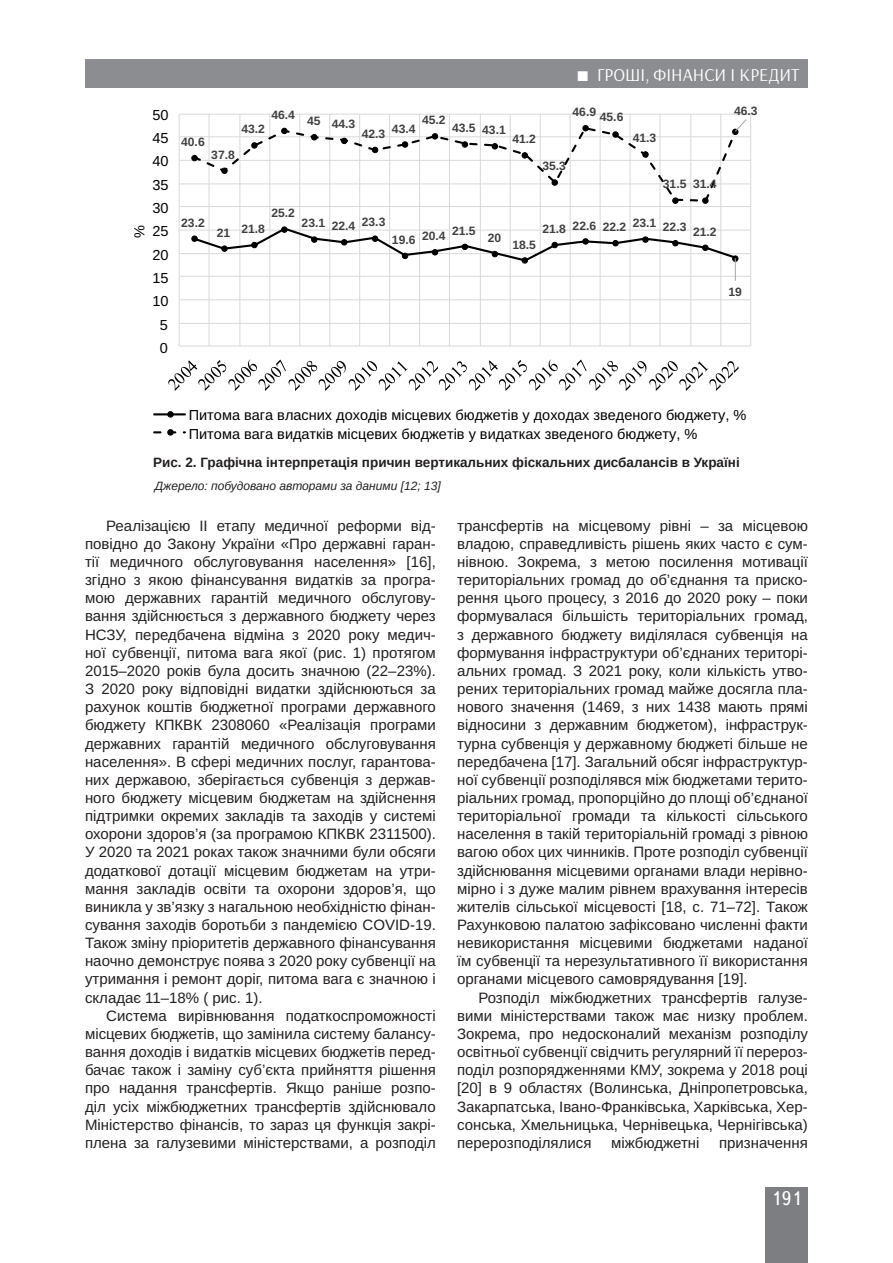
<style>
.page{position:relative;width:893px;height:1263px;background:#fff}
.page>*{position:absolute;margin:0;border:0;box-sizing:border-box;transform-origin:0 0}
.t1{font:19.5px "Ukrainian Text";color:#fff}
.t2{font:18px "Arsenal";color:#fff}
.Текст_основной_G{font:15px/18.1px "Arimo";color:#231f20;text-align:justify}
.t3{font:14.55px/18.5px "Arimo";color:#000}
.Рисунок{font:700 13.5px "Arimo";color:#231f20}
.t4{font:700 12px "Arimo";color:#404040}
.Джерело{font:italic 12px "Arimo";color:#231f20}
</style>
<div class="page">
<div style="left:765px;top:1187px;width:43px;height:76px;background:#7c7e81"></div>
<div style="left:85px;top:60px;width:723px;height:28px;background:#8b8d90"></div>
<hr style="left:179px;top:323px;width:572px;height:1px;background:#d9d9d9">
<hr style="left:179px;top:299px;width:572px;height:1px;background:#d9d9d9">
<hr style="left:179px;top:276px;width:572px;height:1px;background:#d9d9d9">
<hr style="left:179px;top:253px;width:572px;height:1px;background:#d9d9d9">
<hr style="left:179px;top:230px;width:572px;height:1px;background:#d9d9d9">
<hr style="left:179px;top:206px;width:572px;height:1px;background:#d9d9d9">
<hr style="left:179px;top:183px;width:572px;height:1px;background:#d9d9d9">
<hr style="left:179px;top:160px;width:572px;height:1px;background:#d9d9d9">
<hr style="left:179px;top:136px;width:572px;height:1px;background:#d9d9d9">
<hr style="left:179px;top:114px;width:572px;height:1px;background:#d9d9d9">
<hr style="left:179px;top:114px;width:1px;height:232px;background:#d9d9d9">
<hr style="left:209px;top:114px;width:1px;height:232px;background:#d9d9d9">
<hr style="left:239px;top:114px;width:1px;height:232px;background:#d9d9d9">
<hr style="left:269px;top:114px;width:1px;height:232px;background:#d9d9d9">
<hr style="left:299px;top:114px;width:1px;height:232px;background:#d9d9d9">
<hr style="left:329px;top:114px;width:1px;height:232px;background:#d9d9d9">
<hr style="left:359px;top:114px;width:1px;height:232px;background:#d9d9d9">
<hr style="left:389px;top:114px;width:1px;height:232px;background:#d9d9d9">
<hr style="left:419px;top:114px;width:1px;height:232px;background:#d9d9d9">
<hr style="left:449px;top:114px;width:1px;height:232px;background:#d9d9d9">
<hr style="left:480px;top:114px;width:1px;height:232px;background:#d9d9d9">
<hr style="left:510px;top:114px;width:1px;height:232px;background:#d9d9d9">
<hr style="left:540px;top:114px;width:1px;height:232px;background:#d9d9d9">
<hr style="left:570px;top:114px;width:1px;height:232px;background:#d9d9d9">
<hr style="left:600px;top:114px;width:1px;height:232px;background:#d9d9d9">
<hr style="left:630px;top:114px;width:1px;height:232px;background:#d9d9d9">
<hr style="left:659px;top:114px;width:1px;height:232px;background:#d9d9d9">
<hr style="left:690px;top:114px;width:1px;height:232px;background:#d9d9d9">
<hr style="left:720px;top:114px;width:1px;height:232px;background:#d9d9d9">
<hr style="left:750px;top:114px;width:1px;height:232px;background:#d9d9d9">
<hr style="left:179px;top:346px;width:572px;height:1px;background:#d9d9d9">
<div style="left:672px;top:197px;width:7px;height:7px;border:1px solid #000;border-radius:50%"></div>
<div style="left:702px;top:197px;width:6px;height:7px;border:1px solid #000;border-radius:50%"></div>
<svg style="left:191px;top:226px;width:547px;height:55px"></svg>
<svg style="left:191px;top:118px;width:556px;height:85px"></svg>
<svg style="left:168px;top:359px;width:571px;height:32px"></svg>
<hr style="left:154px;top:413px;width:31px;height:2px;background:#000">
<div style="left:167px;top:411px;width:7px;height:7px;border:1px solid #000;border-radius:50%"></div>
<svg style="left:154px;top:431px;width:31px;height:4px"></svg>
<div style="left:167px;top:429px;width:7px;height:6px;border:1px solid #000;border-radius:50%"></div>
<p class="t3" style="left:130px;top:238px;width:14px;rotate:-90deg">%</p>
<p class="t3" style="left:153px;top:106px;width:18px">50</p>
<p class="t3" style="left:153px;top:129px;width:18px">45</p>
<p class="t3" style="left:153px;top:152px;width:18px">40</p>
<p class="t3" style="left:153px;top:176px;width:18px">35</p>
<p class="t3" style="left:153px;top:199px;width:18px">30</p>
<p class="t3" style="left:153px;top:222px;width:18px">25</p>
<p class="t3" style="left:153px;top:246px;width:18px">20</p>
<p class="t3" style="left:153px;top:269px;width:18px">15</p>
<p class="t3" style="left:153px;top:292px;width:18px">10</p>
<p class="t3" style="left:160px;top:316px;width:10px">5</p>
<p class="t3" style="left:160px;top:339px;width:10px">0</p>
<p class="t2" style="left:597px;top:62px;width:204px">ГРОШІ, ФІНАНСИ І КРЕДИТ</p>
<p class="t4" style="left:181px;top:133px;width:25px">40.6</p>
<p class="t4" style="left:271px;top:106px;width:25px">46.4</p>
<p class="t4" style="left:241px;top:121px;width:25px">43.2</p>
<p class="t4" style="left:422px;top:112px;width:25px">45.2</p>
<p class="t4" style="left:307px;top:116px;width:50px">45 44.3</p>
<p class="t4" style="left:452px;top:120px;width:55px">43.5 43.1</p>
<p class="t4" style="left:362px;top:123px;width:55px">42.3 43.4</p>
<p class="t4" style="left:512px;top:130px;width:25px">41.2</p>
<p class="t4" style="left:573px;top:106px;width:52px">46.9 45.6</p>
<p class="t4" style="left:633px;top:130px;width:25px">41.3</p>
<p class="t4" style="left:734px;top:102px;width:25px">46.3</p>
<p class="t4" style="left:211px;top:146px;width:25px">37.8</p>
<p class="t4" style="left:542px;top:158px;width:25px">35.3</p>
<p class="t4" style="left:663px;top:176px;width:55px">31.5 31.4</p>
<p class="t4" style="left:181px;top:214px;width:25px">23.2</p>
<p class="t4" style="left:272px;top:205px;width:25px">25.2</p>
<p class="t4" style="left:302px;top:215px;width:85px">23.1 22.4 23.3</p>
<p class="t4" style="left:217px;top:221px;width:50px">21 21.8</p>
<p class="t4" style="left:392px;top:227px;width:85px">19.6 20.4 21.5</p>
<p class="t4" style="left:488px;top:229px;width:15px">20</p>
<p class="t4" style="left:542px;top:219px;width:176px">21.8 22.6 22.2 23.1 22.3 21.2</p>
<p class="t4" style="left:512px;top:236px;width:25px">18.5</p>
<p class="t4" style="left:729px;top:283px;width:15px">19</p>
<p class="t3" style="left:189px;top:406px;width:559px">Питома вага власних доходів місцевих бюджетів у доходах зведеного бюджету, %<br>Питома вага видатків місцевих бюджетів у видатках зведеного бюджету, %</p>
<p class="Рисунок" style="left:153px;top:453px;width:588px">Рис. 2. Графічна інтерпретація причин вертикальних фіскальних дисбалансів в Україні</p>
<p class="Джерело" style="left:155px;top:478px;width:288px">Джерело: побудовано авторами за даними [12; 13]</p>
<p class="Текст_основной_G" style="left:85px;top:517px;width:352px;text-indent:21px">Реалізацією ІІ етапу медичної реформи від&shy;повідно до Закону України «Про державні гаран&shy;тії медичного обслуговування населення» [16], згідно з якою фінансування видатків за програ&shy;мою державних гарантій медичного обслугову&shy;вання здійснюється з державного бюджету через НСЗУ, передбачена відміна з 2020 року медич&shy;ної субвенції, питома вага якої (рис. 1) протягом 2015–2020 років була досить значною (22–23%).<br>З 2020 року відповідні видатки здійснюються за рахунок коштів бюджетної програми державного бюджету КПКВК 2308060 «Реалізація програми державних гарантій медичного обслуговування населення». В сфері медичних послуг, гарантова&shy;них державою, зберігається субвенція з держав&shy;ного бюджету місцевим бюджетам на здійснення підтримки окремих закладів та заходів у системі охорони здоров’я (за програмою КПКВК 2311500).<br>У 2020 та 2021 роках також значними були обсяги додаткової дотації місцевим бюджетам на утри&shy;мання закладів освіти та охорони здоров’я, що виникла у зв’язку з нагальною необхідністю фінан&shy;сування заходів боротьби з пандемією COVID-19.<br>Також зміну пріоритетів державного фінансування наочно демонструє поява з 2020 року субвенції на утримання і ремонт доріг, питома вага є значною і складає 11–18% ( рис. 1).</p>
<p class="Текст_основной_G" style="left:85px;top:1007px;width:352px;text-indent:21px">Система вирівнювання податкоспроможності місцевих бюджетів, що замінила систему балансу&shy;вання доходів і видатків місцевих бюджетів перед&shy;бачає також і заміну суб’єкта прийняття рішення про надання трансфертів. Якщо раніше розпо&shy;діл усіх міжбюджетних трансфертів здійснювало Міністерство фінансів, то зараз ця функція закрі&shy;плена за галузевими міністерствами, а розподіл</p>
<p class="Текст_основной_G" style="left:457px;top:517px;width:352px">трансфертів на місцевому рівні – за місцевою владою, справедливість рішень яких часто є сум&shy;нівною. Зокрема, з метою посилення мотивації територіальних громад до об’єднання та приско&shy;рення цього процесу, з 2016 до 2020 року – поки формувалася більшість територіальних громад, з державного бюджету виділялася субвенція на формування інфраструктури об’єднаних територі&shy;альних громад. З 2021 року, коли кількість утво&shy;рених територіальних громад майже досягла пла&shy;нового значення (1469, з них 1438 мають прямі відносини з державним бюджетом), інфраструк&shy;турна субвенція у державному бюджеті більше не передбачена [17]. Загальний обсяг інфраструктур&shy;ної субвенції розподілявся між бюджетами терито&shy;ріальних громад, пропорційно до площі об’єднаної територіальної громади та кількості сільського населення в такій територіальній громаді з рівною вагою обох цих чинників. Проте розподіл субвенції здійснювання місцевими органами влади нерівно&shy;мірно і з дуже малим рівнем врахування інтересів жителів сільської місцевості [18, с. 71–72]. Також Рахунковою палатою зафіксовано численні факти невикористання місцевими бюджетами наданої їм субвенції та нерезультативного її використання органами місцевого самоврядування [19].</p>
<p class="Текст_основной_G" style="left:457px;top:989px;width:352px;text-indent:21px">Розподіл міжбюджетних трансфертів галузе&shy;вими міністерствами також має низку проблем.<br>Зокрема, про недосконалий механізм розподілу освітньої субвенції свідчить регулярний її перероз&shy;поділ розпорядженнями КМУ, зокрема у 2018 році [20] в 9 областях (Волинська, Дніпропетровська, Закарпатська, Івано-Франківська, Харківська, Хер&shy;сонська, Хмельницька, Чернівецька, Чернігівська) перерозподілялися</p>
<p class="Текст_основной_G" style="left:611px;top:1134px;width:90px">міжбюджетні</p>
<p class="Текст_основной_G" style="left:719px;top:1134px;width:90px">призначення</p>
<h1 class="t1" style="left:771px;top:1188px;width:32px">191</h1>
</div>
